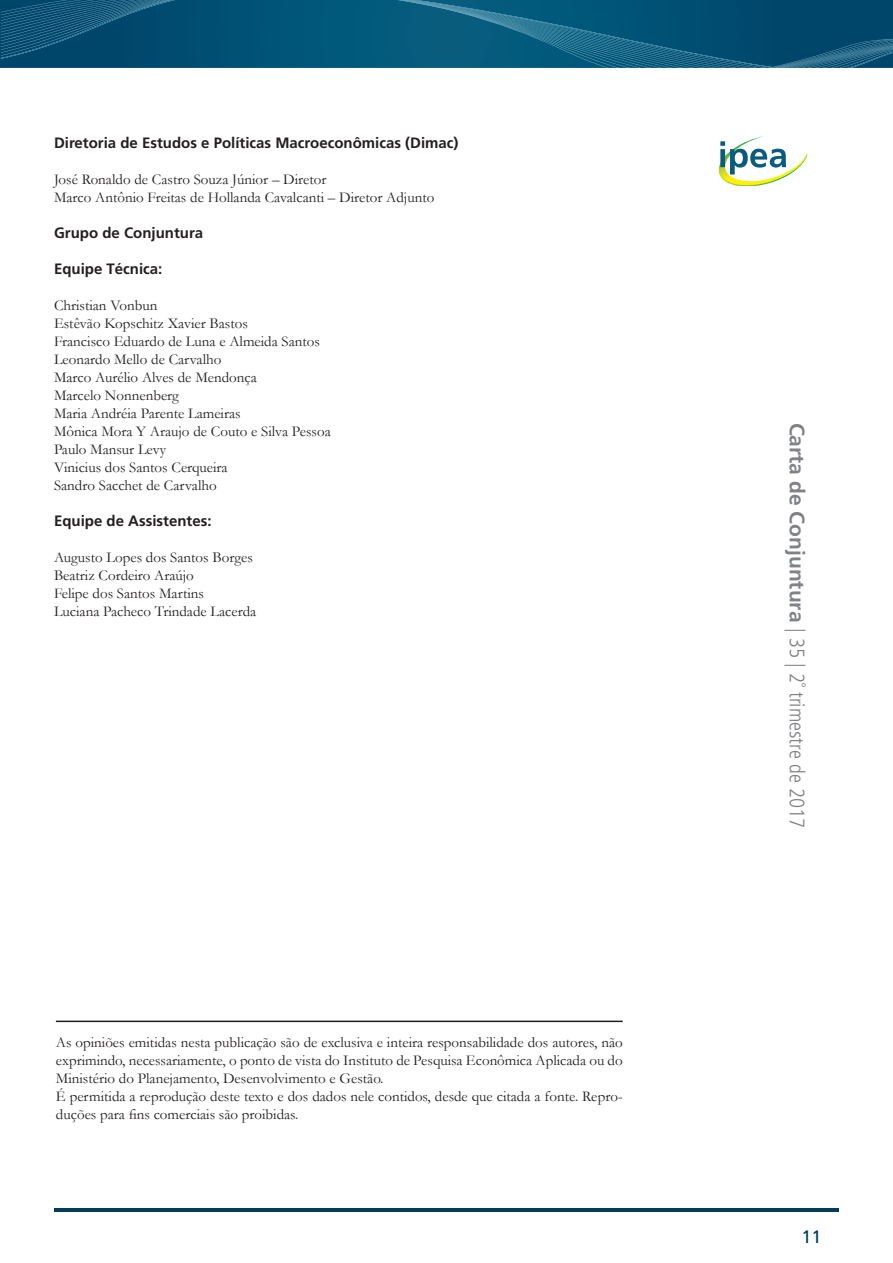
<style>
.page{position:relative;width:893px;height:1263px;background:#fff}
.page>*{position:absolute;margin:0;border:0;box-sizing:border-box;transform-origin:0 0}
.t1{font:condensed 21px "Frutiger 47 Light";color:#808285}
.t2{font:18px "Frutiger 55 Roman";color:#013d59}
.t3{font:15px/18px "Garamond";color:#231f20;text-align:justify}
.t4{font:15px "Frutiger 65 Bold";color:#231f20}
.s1{font-family:"Frutiger 65 Bold";font-stretch:normal}
</style>
<div class="page">
<svg style="left:0;top:0;width:893px;height:68px;background:#075578"></svg>
<hr style="left:54px;top:1209px;width:785px;height:3px;background:#013d59">
<img style="left:718px;top:136px;width:89px;height:50px">
<svg style="left:720px;top:141px;width:66px;height:34px"></svg>
<hr style="left:56px;top:1020px;width:567px;height:2px;background:#231f20">
<p class="t4" style="left:54px;top:134px;width:406px">Diretoria de Estudos e Políticas Macroeconômicas (Dimac)</p>
<p class="t3" style="left:54px;top:169px;width:274px">José Ronaldo de Castro Souza Júnior – Diretor</p>
<p class="t3" style="left:54px;top:187px;width:382px">Marco Antônio Freitas de Hollanda Cavalcanti – Diretor Adjunto</p>
<p class="t4" style="left:54px;top:224px;width:151px">Grupo de Conjuntura</p>
<p class="t4" style="left:54px;top:260px;width:110px">Equipe Técnica:</p>
<p class="t3" style="left:54px;top:295px;width:105px">Christian Vonbun</p>
<p class="t3" style="left:54px;top:313px;width:195px">Estêvão Kopschitz Xavier Bastos</p>
<p class="t3" style="left:54px;top:331px;width:268px">Francisco Eduardo de Luna e Almeida Santos</p>
<p class="t3" style="left:54px;top:349px;width:169px">Leonardo Mello de Carvalho</p>
<p class="t3" style="left:54px;top:367px;width:204px">Marco Aurélio Alves de Mendonça</p>
<p class="t3" style="left:54px;top:385px;width:126px">Marcelo Nonnenberg</p>
<p class="t3" style="left:54px;top:403px;width:188px">Maria Andréia Parente Lameiras</p>
<p class="t3" style="left:54px;top:421px;width:278px">Mônica Mora Y Araujo de Couto e Silva Pessoa</p>
<p class="t3" style="left:54px;top:439px;width:114px">Paulo Mansur Levy</p>
<p class="t3" style="left:54px;top:457px;width:175px">Vinicius dos Santos Cerqueira</p>
<p class="t3" style="left:54px;top:475px;width:164px">Sandro Sacchet de Carvalho</p>
<p class="t4" style="left:54px;top:512px;width:159px">Equipe de Assistentes:</p>
<p class="t3" style="left:54px;top:547px;width:201px">Augusto Lopes dos Santos Borges</p>
<p class="t3" style="left:54px;top:565px;width:141px">Beatriz Cordeiro Araújo</p>
<p class="t3" style="left:54px;top:583px;width:151px">Felipe dos Santos Martins</p>
<p class="t3" style="left:54px;top:601px;width:204px">Luciana Pacheco Trindade Lacerda</p>
<p class="t3" style="left:56px;top:1033px;width:568px">As opiniões emitidas nesta publicação são de exclusiva e inteira responsabilidade dos autores, não exprimindo, necessariamente, o ponto de vista do Instituto de Pesquisa Econômica Aplicada ou do Ministério do Planejamento, Desenvolvimento e Gestão.</p>
<p class="t3" style="left:56px;top:1087px;width:568px">É permitida a reprodução deste texto e dos dados nele contidos, desde que citada a fonte. Repro&shy;duções para fins comerciais são proibidas.</p>
<h1 class="t1" style="left:809px;top:423px;width:407px;rotate:90deg"><span class="s1">Carta de Conjuntura</span> | 35 | 2˚ trimestre de 2017</h1>
<p class="t2" style="left:801px;top:1226px;width:22px">11</p>
</div>
